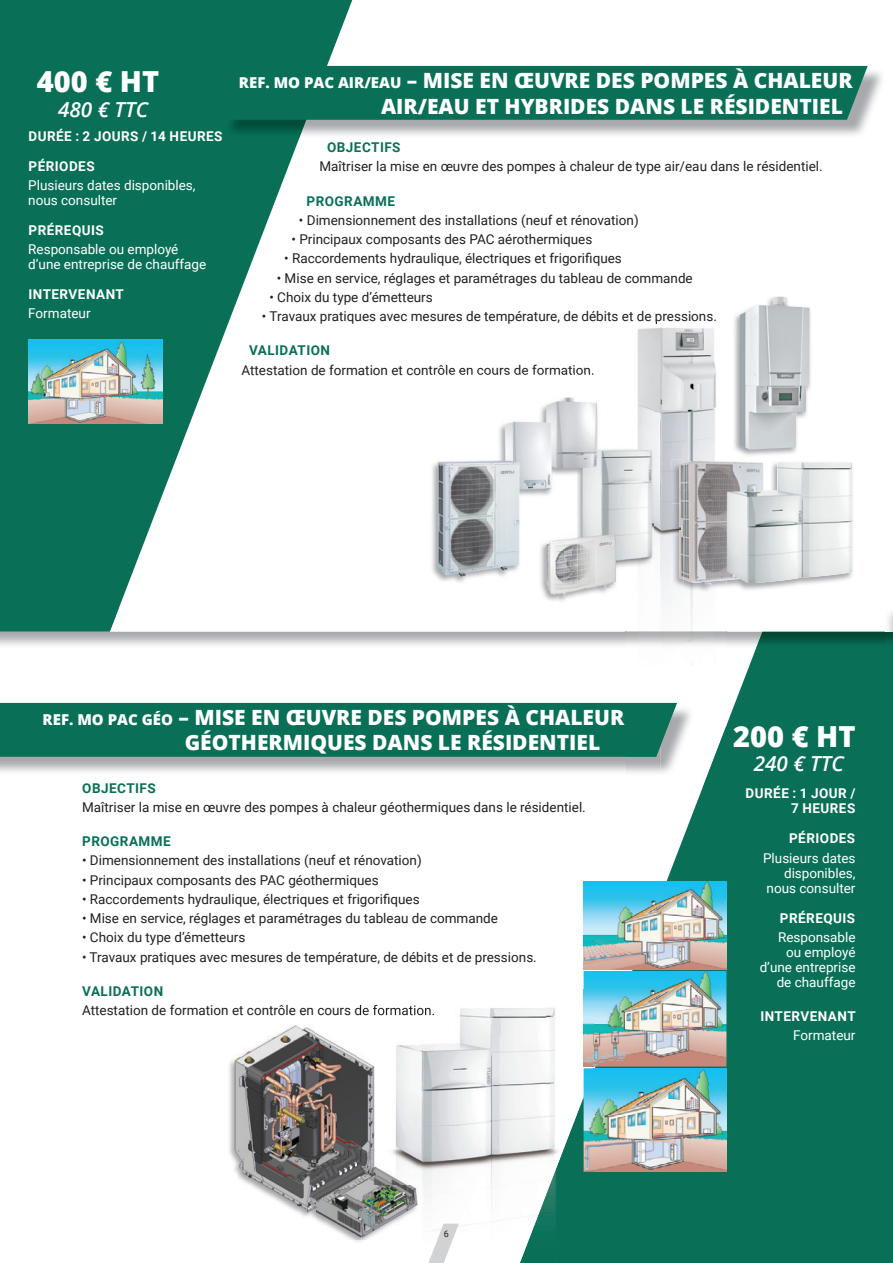
<style>
.page{position:relative;width:893px;height:1263px;background:#fff}
.page>*{position:absolute;margin:0;border:0;box-sizing:border-box;transform-origin:0 0}
.t1{font:800 28.95px "Open Sans";color:#fff}
.t2{font:800 21px/25.2px "Open Sans";color:#fff}
.t3{font:italic 600 20.7px "Open Sans";color:#fff}
.t4{font:13.5px "Roboto";color:#231f20}
.t5{font:13.5px/15px "Roboto";color:#fff}
.t6{font:700 13.5px/15px "Roboto";letter-spacing:.035em;color:#fff;text-align:right}
.t7{font:700 13.5px "Roboto";letter-spacing:.035em;color:#097057}
.t8{font:9px "Roboto";color:#231f20}
.s1{font-size:15px}
</style>
<div class="page">
<svg style="left:0;top:0;width:352px;height:607px;fill:#097057"></svg>
<svg style="left:520px;top:648px;width:373px;height:615px;fill:#097057"></svg>
<img style="left:0;top:631px;width:756px;height:15px">
<img style="left:756px;top:631px;width:129px;height:17px">
<div style="left:0;top:607px;width:120px;height:24px;background:#097057"></div>
<img style="left:224px;top:120px;width:102px;height:18px">
<div style="left:221px;top:66px;width:647px;height:54px;background:#097057"></div>
<img style="left:0;top:757px;width:626px;height:18px">
<div style="left:0;top:703px;width:626px;height:54px;background:#097057"></div>
<img style="left:28px;top:340px;width:135px;height:83px">
<img style="left:734px;top:296px;width:77px;height:160px">
<img style="left:739px;top:297px;width:71px;height:153px">
<img style="left:637px;top:327px;width:39px;height:46px">
<img style="left:676px;top:328px;width:40px;height:46px">
<img style="left:683px;top:374px;width:33px;height:87px">
<img style="left:683px;top:585px;width:43px;height:22px">
<img style="left:626px;top:607px;width:100px;height:78px">
<img style="left:626px;top:685px;width:50px;height:18px">
<img style="left:676px;top:685px;width:50px;height:51px">
<img style="left:626px;top:775px;width:50px;height:13px">
<img style="left:676px;top:736px;width:26px;height:52px">
<img style="left:702px;top:725px;width:24px;height:63px">
<img style="left:660px;top:705px;width:35px;height:70px">
<img style="left:626px;top:757px;width:34px;height:18px">
<img style="left:626px;top:703px;width:51px;height:54px">
<img style="left:745px;top:462px;width:107px;height:33px">
<img style="left:683px;top:461px;width:62px;height:124px">
<img style="left:626px;top:607px;width:57px;height:21px">
<img style="left:430px;top:373px;width:163px;height:2px">
<img style="left:637px;top:373px;width:46px;height:47px">
<img style="left:653px;top:420px;width:30px;height:46px">
<img style="left:653px;top:466px;width:19px;height:94px">
<img style="left:672px;top:459px;width:11px;height:44px">
<img style="left:672px;top:503px;width:7px;height:45px">
<img style="left:672px;top:548px;width:11px;height:44px">
<img style="left:679px;top:463px;width:4px;height:116px">
<img style="left:432px;top:396px;width:221px;height:207px">
<img style="left:584px;top:882px;width:142px;height:87px">
<img style="left:584px;top:971px;width:142px;height:95px">
<img style="left:593px;top:1068px;width:133px;height:104px">
<img style="left:357px;top:989px;width:189px;height:46px">
<img style="left:546px;top:989px;width:47px;height:178px">
<img style="left:420px;top:1035px;width:126px;height:167px">
<img style="left:557px;top:1097px;width:36px;height:166px">
<img style="left:520px;top:1167px;width:37px;height:96px">
<img style="left:357px;top:1005px;width:77px;height:10px">
<img style="left:584px;top:989px;width:9px;height:77px">
<img style="left:229px;top:1060px;width:128px;height:182px">
<img style="left:357px;top:1023px;width:63px;height:30px">
<img style="left:418px;top:1094px;width:2px;height:75px">
<img style="left:233px;top:1024px;width:185px;height:216px">
<img style="left:885px;top:612px;width:8px;height:36px">
<svg style="left:428px;top:1224px;width:31px;height:39px"></svg>
<h1 class="t1" style="left:37px;top:60px;width:124px">400 € HT</h1>
<h3 class="t3" style="left:58px;top:95px;width:92px">480 € TTC</h3>
<p class="t6" style="left:29px;top:128px;width:196px">DURÉE : 2 JOURS / 14 HEURES</p>
<p class="t6" style="left:29px;top:158px;width:68px">PÉRIODES</p>
<p class="t5" style="left:28px;top:177px;width:169px">Plusieurs dates disponibles, nous consulter</p>
<p class="t6" style="left:29px;top:222px;width:77px">PRÉREQUIS</p>
<p class="t5" style="left:28px;top:241px;width:180px">Responsable ou employé d’une entreprise de chauffage</p>
<p class="t6" style="left:29px;top:286px;width:97px">INTERVENANT</p>
<p class="t5" style="left:28px;top:305px;width:64px">Formateur</p>
<h2 class="t2" style="left:381px;top:67px;width:473px;text-indent:-142px"><span class="s1">REF. MO PAC AIR/EAU</span> – MISE EN ŒUVRE DES POMPES À CHALEUR<br>AIR/EAU ET HYBRIDES DANS LE RÉSIDENTIEL</h2>
<p class="t7" style="left:327px;top:138px;width:75px">OBJECTIFS</p>
<p class="t4" style="left:319px;top:157px;width:505px">Maîtriser la mise en œuvre des pompes à chaleur de type air/eau dans le résidentiel.</p>
<p class="t7" style="left:307px;top:191px;width:90px">PROGRAMME</p>
<p class="t4" style="left:299px;top:211px;width:341px">• Dimensionnement des installations (neuf et rénovation)</p>
<p class="t4" style="left:292px;top:230px;width:302px">• Principaux composants des PAC aérothermiques</p>
<p class="t4" style="left:284px;top:249px;width:339px">• Raccordements hydraulique, électriques et frigorifiques</p>
<p class="t4" style="left:277px;top:268px;width:418px">• Mise en service, réglages et paramétrages du tableau de commande</p>
<p class="t4" style="left:269px;top:288px;width:165px">• Choix du type d’émetteurs</p>
<p class="t4" style="left:262px;top:307px;width:456px">• Travaux pratiques avec mesures de température, de débits et de pressions.</p>
<p class="t7" style="left:249px;top:341px;width:83px">VALIDATION</p>
<p class="t4" style="left:241px;top:360px;width:355px">Attestation de formation et contrôle en cours de formation.</p>
<h2 class="t2" style="left:185px;top:704px;width:441px;text-indent:-142px"><span class="s1">REF. MO PAC GÉO</span> – MISE EN ŒUVRE DES POMPES À CHALEUR<br>GÉOTHERMIQUES DANS LE RÉSIDENTIEL</h2>
<p class="t7" style="left:82px;top:778px;width:75px">OBJECTIFS</p>
<p class="t4" style="left:82px;top:797px;width:505px">Maîtriser la mise en œuvre des pompes à chaleur géothermiques dans le résidentiel.</p>
<p class="t7" style="left:82px;top:832px;width:90px">PROGRAMME</p>
<p class="t4" style="left:82px;top:851px;width:341px">• Dimensionnement des installations (neuf et rénovation)</p>
<p class="t4" style="left:82px;top:870px;width:298px">• Principaux composants des PAC géothermiques</p>
<p class="t4" style="left:82px;top:889px;width:339px">• Raccordements hydraulique, électriques et frigorifiques</p>
<p class="t4" style="left:82px;top:909px;width:417px">• Mise en service, réglages et paramétrages du tableau de commande</p>
<p class="t4" style="left:82px;top:928px;width:165px">• Choix du type d’émetteurs</p>
<p class="t4" style="left:82px;top:947px;width:456px">• Travaux pratiques avec mesures de température, de débits et de pressions.</p>
<p class="t7" style="left:82px;top:981px;width:83px">VALIDATION</p>
<p class="t4" style="left:82px;top:1001px;width:355px">Attestation de formation et contrôle en cours de formation.</p>
<p class="t8" style="left:444px;top:1228px;width:7px">6</p>
<h1 class="t1" style="left:733px;top:714px;width:124px">200 € HT</h1>
<h3 class="t3" style="left:754px;top:749px;width:92px">240 € TTC</h3>
<p class="t6" style="left:746px;top:785px;width:111px">DURÉE : 1 JOUR /<br>7 HEURES</p>
<p class="t6" style="left:789px;top:830px;width:68px">PÉRIODES</p>
<p class="t5" style="left:763px;top:850px;width:94px;text-align:right">Plusieurs dates disponibles, nous consulter</p>
<p class="t6" style="left:780px;top:910px;width:77px">PRÉREQUIS</p>
<p class="t5" style="left:760px;top:929px;width:97px;text-align:right">Responsable ou employé d’une entreprise de chauffage</p>
<p class="t6" style="left:760px;top:1008px;width:97px">INTERVENANT</p>
<p class="t5" style="left:793px;top:1027px;width:64px">Formateur</p>
</div>
